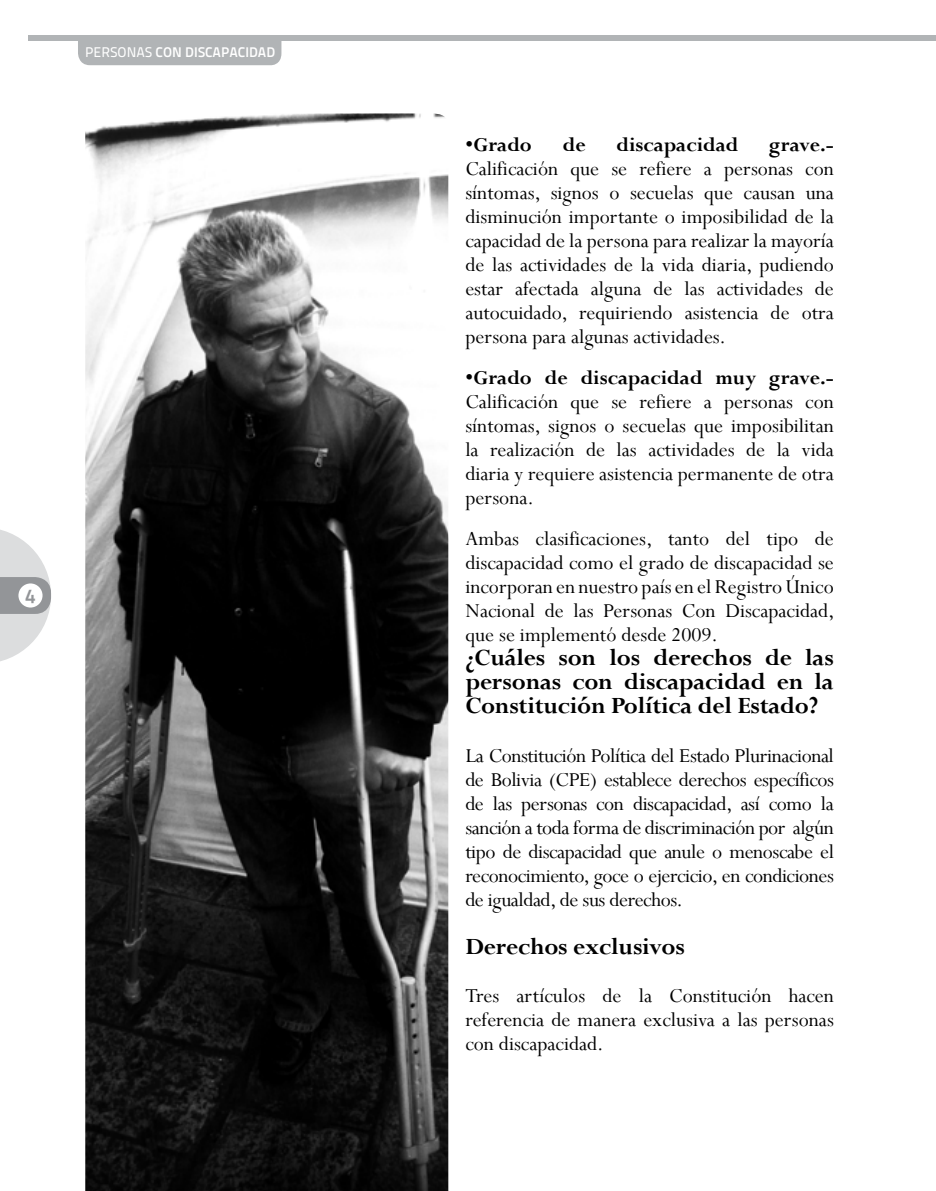
<style>
.page{position:relative;width:936px;height:1191px;background:#fff}
.page>*{position:absolute;margin:0;border:0;box-sizing:border-box;transform-origin:0 0}
.t1{font:700 26px/24px "Perpetua";letter-spacing:-.01em;color:#000;text-align:justify}
.t2{font:22px/24px "Perpetua";color:#000;text-align:justify}
.t3{font:700 22px "Perpetua";color:#000}
.t4{font:20px "Titillium Maps 26 L 750 wt";color:#939598}
.t5{font:14px "Titillium Maps 26 L 750 wt";color:#fff}
.s1{font-family:"Titillium Maps 26 L 500 wt"}
</style>
<div class="page">
<div style="left:78px;top:41px;width:203px;height:24px;background:#b1b4b6"></div>
<svg style="left:0;top:529px;width:51px;height:132px"></svg>
<div style="left:28px;top:35px;width:907px;height:6px;background:#b1b4b6"></div>
<div style="left:18px;top:583px;width:25px;height:24px;background:#fff;border-radius:50%"></div>
<img style="left:85px;top:113px;width:363px;height:1078px">
<p class="t5" style="left:85px;top:41px;width:192px"><span class="s1">PERSONAS</span> CON DISCAPACIDAD</p>
<p class="t4" style="left:25px;top:580px;width:12px">4</p>
<p class="t3" style="left:465px;top:131px;width:68px">• Grado</p>
<p class="t3" style="left:562px;top:131px;width:24px">de</p>
<p class="t3" style="left:616px;top:131px;width:123px">discapacidad</p>
<p class="t3" style="left:769px;top:131px;width:66px">grave.-</p>
<p class="t2" style="left:465px;top:156px;width:370px">Calificación que se refiere a personas con síntomas, signos o secuelas que causan una disminución importante o imposibilidad de la capacidad de la persona para realizar la mayoría de las actividades de la vida diaria, pudiendo estar afectada alguna de las actividades de autocuidado, requiriendo asistencia de otra persona para algunas actividades.</p>
<p class="t3" style="left:465px;top:364px;width:370px">• Grado de discapacidad muy grave.-</p>
<p class="t2" style="left:465px;top:389px;width:370px">Calificación que se refiere a personas con síntomas, signos o secuelas que imposibilitan la realización de las actividades de la vida diaria y requiere asistencia permanente de otra persona.</p>
<p class="t2" style="left:465px;top:526px;width:371px">Ambas clasificaciones, tanto del tipo de discapacidad como el grado de discapacidad se incorporan en nuestro país en el Registro Único Nacional de las Personas Con Discapacidad, que se implementó desde 2009.</p>
<p class="t1" style="left:465px;top:645px;width:370px">¿Cuáles son los derechos de las personas con discapacidad en la Constitución Política del Estado?</p>
<p class="t2" style="left:465px;top:742px;width:370px">La Constitución Política del Estado Plurinacional de Bolivia (CPE) establece derechos específicos de las personas con discapacidad, así como la sanción a toda forma de discriminación por algún tipo de discapacidad que anule o menoscabe el reconocimiento, goce o ejercicio, en condiciones de igualdad, de sus derechos.</p>
<p class="t1" style="left:465px;top:933px;width:221px">Derechos exclusivos</p>
<p class="t2" style="left:465px;top:982px;width:370px">Tres artículos de la Constitución hacen referencia de manera exclusiva a las personas con discapacidad.</p>
</div>
